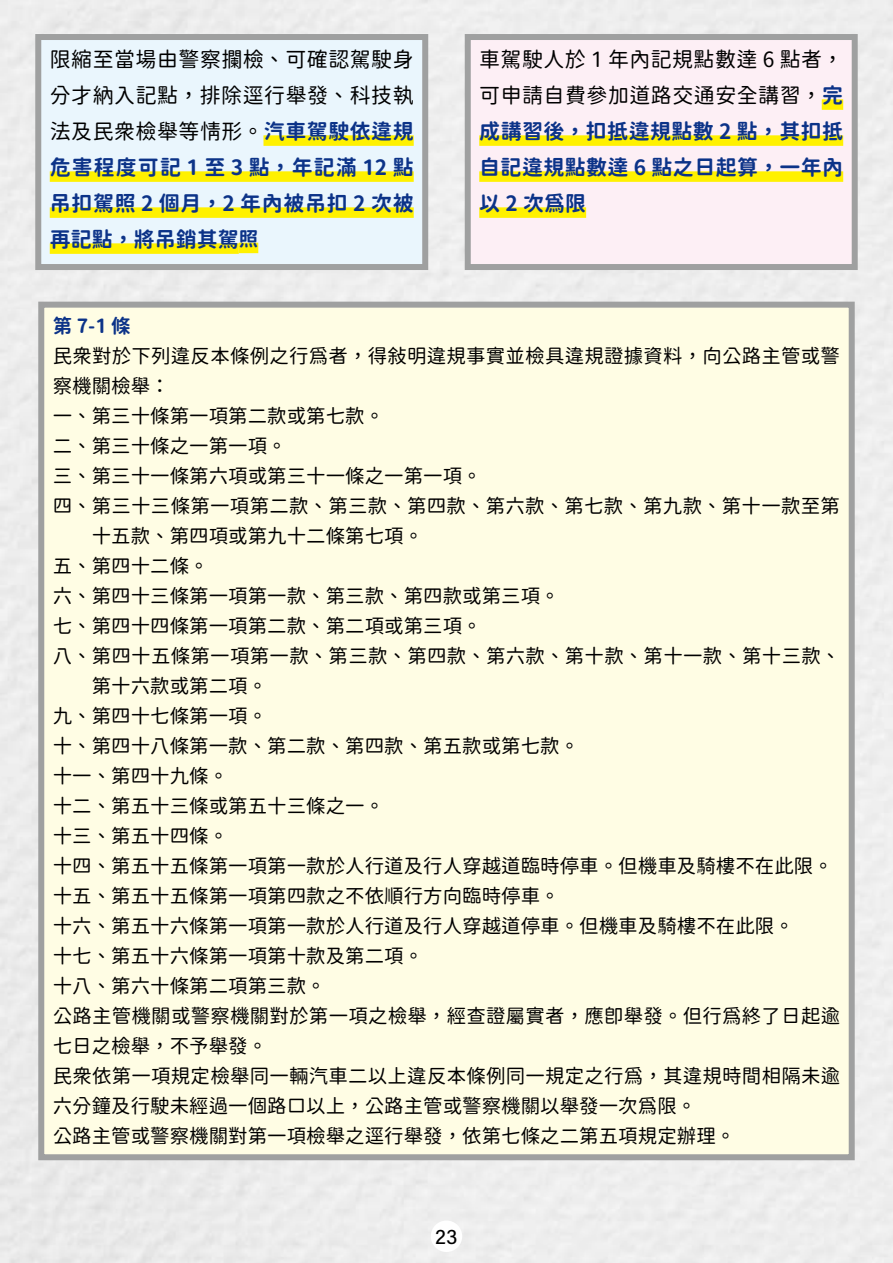
<style>
.page{position:relative;width:893px;height:1263px;background:#fff}
.page>*{position:absolute;margin:0;border:0;box-sizing:border-box;transform-origin:0 0}
.t1{font:21px/36px "Gen Sen Rounded TW R";letter-spacing:.02em;color:#000;text-align:justify}
.t2{font:21px/36px "Gen Sen Rounded TW B";letter-spacing:.02em;color:#0c3388;text-align:justify}
.t3{font:21px "Acumin Variable Concept";color:#000}
.t4{font:19.5px "Gen Sen Rounded TW R";color:#000}
.t5{font:19.5px "Gen Sen Rounded TW B";color:#0c3388}
.s1{font-family:"Gen Sen Rounded TW B";color:#0c3388}
.s2{font-size:19.5px}
</style>
<div class="page">
<div style="left:0;top:0;width:6px;height:428px;background:#ececec"></div>
<div style="left:38px;top:37px;width:387px;height:230px;background:#eaf6fd"></div>
<div style="left:263px;top:135px;width:151px;height:11px;background:#fff100"></div>
<div style="left:50px;top:171px;width:364px;height:11px;background:#fff100"></div>
<div style="left:50px;top:207px;width:364px;height:11px;background:#fff100"></div>
<div style="left:50px;top:243px;width:189px;height:11px;background:#fff100"></div>
<div style="left:239px;top:243px;width:19px;height:10px;background:#fff100"></div>
<div style="left:35px;top:34px;width:393px;height:236px;border:6px solid #9fa0a0"></div>
<div style="left:468px;top:37px;width:387px;height:230px;background:#fdeff5"></div>
<div style="left:822px;top:99px;width:21px;height:11px;background:#fff100"></div>
<div style="left:479px;top:135px;width:364px;height:11px;background:#fff100"></div>
<div style="left:479px;top:171px;width:364px;height:11px;background:#fff100"></div>
<div style="left:479px;top:207px;width:107px;height:11px;background:#fff100"></div>
<div style="left:465px;top:34px;width:393px;height:236px;border:6px solid #9fa0a0"></div>
<div style="left:41px;top:305px;width:811px;height:852px;background:#fffde4"></div>
<div style="left:38px;top:302px;width:817px;height:858px;border:6px solid #9fa0a0"></div>
<p class="t1" style="left:50px;top:42px;width:365px">限縮至當場由警察攔檢、可確認駕駛身分才納入記點，排除逕行舉發、科技執法及民眾檢舉等情形。<span class="s1">汽車駕駛依違規</span></p>
<p class="t2" style="left:50px;top:150px;width:365px">危害程度可記 1 至 3 點，年記滿 12 點吊扣駕照 2 個月，2 年內被吊扣 2 次被再記點，將吊銷其駕<span class="s2">照</span></p>
<p class="t1" style="left:479px;top:42px;width:365px">車駕駛人於 1 年內記規點數達 6 點者，可申請自費參加道路交通安全講習，<span class="s1">完</span></p>
<p class="t2" style="left:479px;top:114px;width:365px">成講習後，扣抵違規點數 2 點，其扣抵自記違規點數達 6 點之日起算，一年內以 2 次為限</p>
<p class="t5" style="left:53px;top:315px;width:80px">第 7-1 條</p>
<p class="t4" style="left:53px;top:345px;width:789px">民眾對於下列違反本條例之行為者，得敘明違規事實並檢具違規證據資料，向公路主管或警</p>
<p class="t4" style="left:53px;top:375px;width:118px">察機關檢舉：</p>
<p class="t4" style="left:53px;top:405px;width:333px">一、第三十條第一項第二款或第七款。</p>
<p class="t4" style="left:53px;top:435px;width:235px">二、第三十條之一第一項。</p>
<p class="t4" style="left:53px;top:465px;width:430px">三、第三十一條第六項或第三十一條之一第一項。</p>
<p class="t4" style="left:53px;top:495px;width:789px">四、第三十三條第一項第二款、第三款、第四款、第六款、第七款、第九款、第十一款至第</p>
<p class="t4" style="left:92px;top:525px;width:333px">十五款、第四項或第九十二條第七項。</p>
<p class="t4" style="left:53px;top:555px;width:157px">五、第四十二條。</p>
<p class="t4" style="left:53px;top:585px;width:508px">六、第四十三條第一項第一款、第三款、第四款或第三項。</p>
<p class="t4" style="left:53px;top:615px;width:430px">七、第四十四條第一項第二款、第二項或第三項。</p>
<p class="t4" style="left:53px;top:645px;width:789px">八、第四十五條第一項第一款、第三款、第四款、第六款、第十款、第十一款、第十三款、</p>
<p class="t4" style="left:92px;top:675px;width:177px">第十六款或第二項。</p>
<p class="t4" style="left:53px;top:705px;width:216px">九、第四十七條第一項。</p>
<p class="t4" style="left:53px;top:735px;width:528px">十、第四十八條第一款、第二款、第四款、第五款或第七款。</p>
<p class="t4" style="left:53px;top:765px;width:177px">十一、第四十九條。</p>
<p class="t4" style="left:53px;top:795px;width:333px">十二、第五十三條或第五十三條之一。</p>
<p class="t4" style="left:53px;top:825px;width:177px">十三、第五十四條。</p>
<p class="t4" style="left:53px;top:855px;width:781px">十四、第五十五條第一項第一款於人行道及行人穿越道臨時停車。但機車及騎樓不在此限。</p>
<p class="t4" style="left:53px;top:885px;width:508px">十五、第五十五條第一項第四款之不依順行方向臨時停車。</p>
<p class="t4" style="left:53px;top:915px;width:742px">十六、第五十六條第一項第一款於人行道及行人穿越道停車。但機車及騎樓不在此限。</p>
<p class="t4" style="left:53px;top:945px;width:372px">十七、第五十六條第一項第十款及第二項。</p>
<p class="t4" style="left:53px;top:975px;width:274px">十八、第六十條第二項第三款。</p>
<p class="t4" style="left:53px;top:1005px;width:789px">公路主管機關或警察機關對於第一項之檢舉，經查證屬實者，應即舉發。但行為終了日起逾</p>
<p class="t4" style="left:53px;top:1035px;width:216px">七日之檢舉，不予舉發。</p>
<p class="t4" style="left:53px;top:1065px;width:789px">民眾依第一項規定檢舉同一輛汽車二以上違反本條例同一規定之行為，其違規時間相隔未逾</p>
<p class="t4" style="left:53px;top:1095px;width:645px">六分鐘及行駛未經過一個路口以上，公路主管或警察機關以舉發一次為限。</p>
<p class="t4" style="left:53px;top:1125px;width:684px">公路主管或警察機關對第一項檢舉之逕行舉發，依第七條之二第五項規定辦理。</p>
<p class="t3" style="left:436px;top:1222px;width:24px">23</p>
</div>
